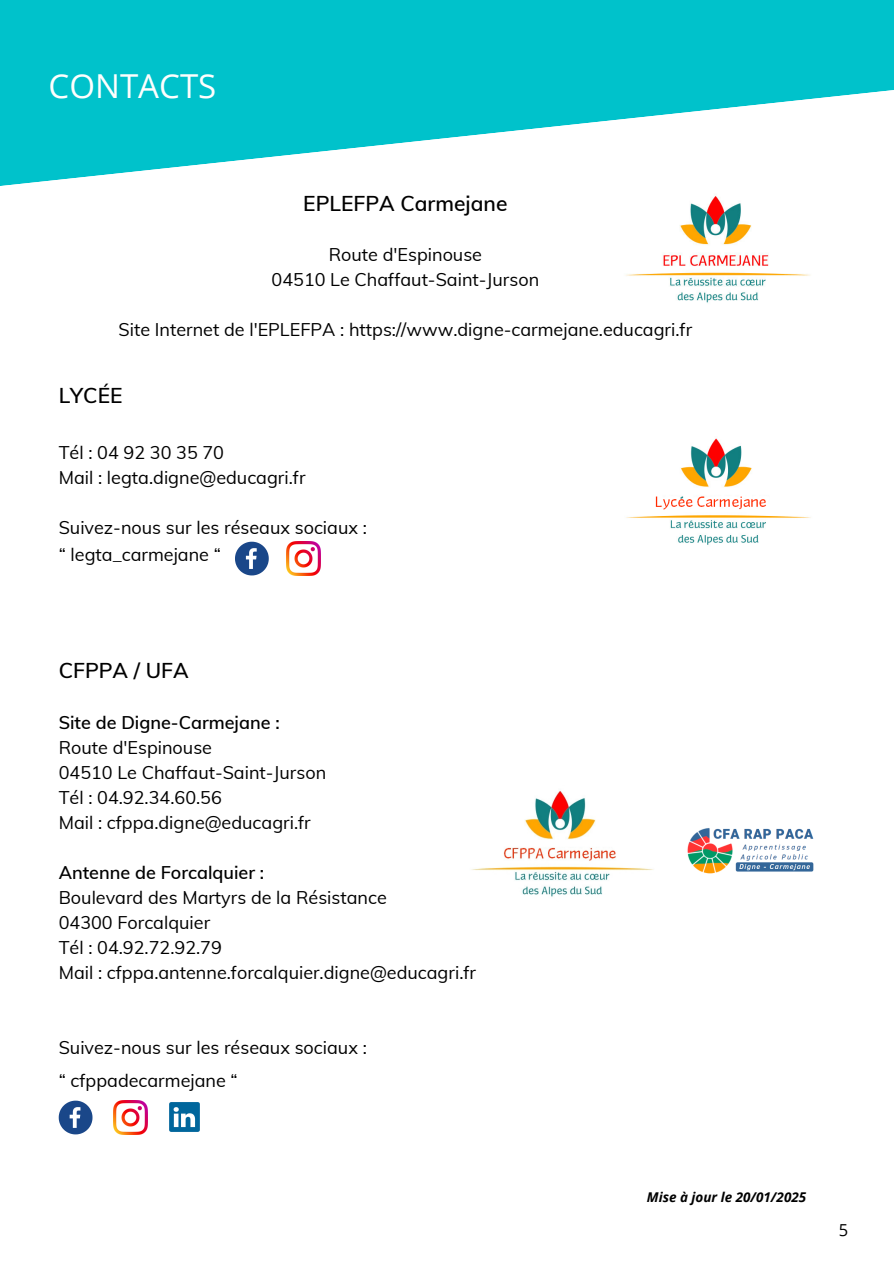
<style>
.page{position:relative;width:894px;height:1264px;background:#fff}
.page>*{position:absolute;margin:0;border:0;box-sizing:border-box;transform-origin:0 0}
.t1{font:33px "Open Sans";color:#fefefd}
.t2{font:600 21px "Muli";color:#000}
.t3{font:18px/25px "Muli";color:#000}
.t4{font:16.5px "Open Sans";color:#000}
.t5{font:italic 700 13.5px "Open Sans";color:#000}
.s1{font-weight:600}
</style>
<div class="page">
<svg style="left:0;top:0;width:893px;height:186px;fill:#00c2cb"></svg>
<img style="left:471px;top:791px;width:183px;height:106px">
<img style="left:626px;top:196px;width:184px;height:107px">
<img style="left:626px;top:438px;width:185px;height:107px">
<img style="left:687px;top:828px;width:127px;height:46px">
<img style="left:113px;top:1100px;width:34px;height:34px">
<img style="left:169px;top:1102px;width:31px;height:30px">
<svg style="left:59px;top:1100px;width:33px;height:34px"></svg>
<img style="left:286px;top:541px;width:34px;height:34px">
<svg style="left:235px;top:541px;width:34px;height:34px"></svg>
<p class="t1" style="left:49px;top:63px;width:169px">CONTACTS</p>
<p class="t2" style="left:303px;top:190px;width:206px">EPLEFPA Carmejane</p>
<h2 class="t3" style="left:271px;top:242px;width:269px;text-align:center">Route d'Espinouse<br>04510 Le Chaffaut-Saint-Jurson</h2>
<h4 class="t3" style="left:118px;top:316px;width:575px">Site Internet de l'EPLEFPA : https://www.digne-carmejane.educagri.fr</h4>
<h2 class="t2" style="left:59px;top:382px;width:65px">LYCÉE</h2>
<h4 class="t3" style="left:59px;top:439px;width:248px">Tél : 04 92 30 35 70<br>Mail : legta.digne@educagri.fr</h4>
<h4 class="t3" style="left:59px;top:514px;width:309px">Suivez-nous sur les réseaux sociaux :</h4>
<h4 class="t3" style="left:59px;top:541px;width:164px">“ legta_carmejane “</h4>
<h1 class="t2" style="left:59px;top:657px;width:131px">CFPPA / UFA</h1>
<h3 class="t3" style="left:59px;top:709px;width:269px"><span class="s1">Site de Digne-Carmejane :<br></span>Route d'Espinouse<br>04510 Le Chaffaut-Saint-Jurson<br>Tél : 04.92.34.60.56<br>Mail : cfppa.digne@educagri.fr</h3>
<h4 class="t3" style="left:59px;top:859px;width:419px"><span class="s1">Antenne de Forcalquier :<br></span>Boulevard des Martyrs de la Résistance<br>04300 Forcalquier<br>Tél : 04.92.72.92.79<br>Mail : cfppa.antenne.forcalquier.digne@educagri.fr</h4>
<h4 class="t3" style="left:59px;top:1034px;width:309px">Suivez-nous sur les réseaux sociaux :</h4>
<p class="t3" style="left:59px;top:1067px;width:180px">“ cfppadecarmejane “</p>
<h4 class="t5" style="left:646px;top:1187px;width:161px">Mise à jour le 20/01/2025</h4>
<p class="t4" style="left:838px;top:1218px;width:11px">5</p>
</div>
